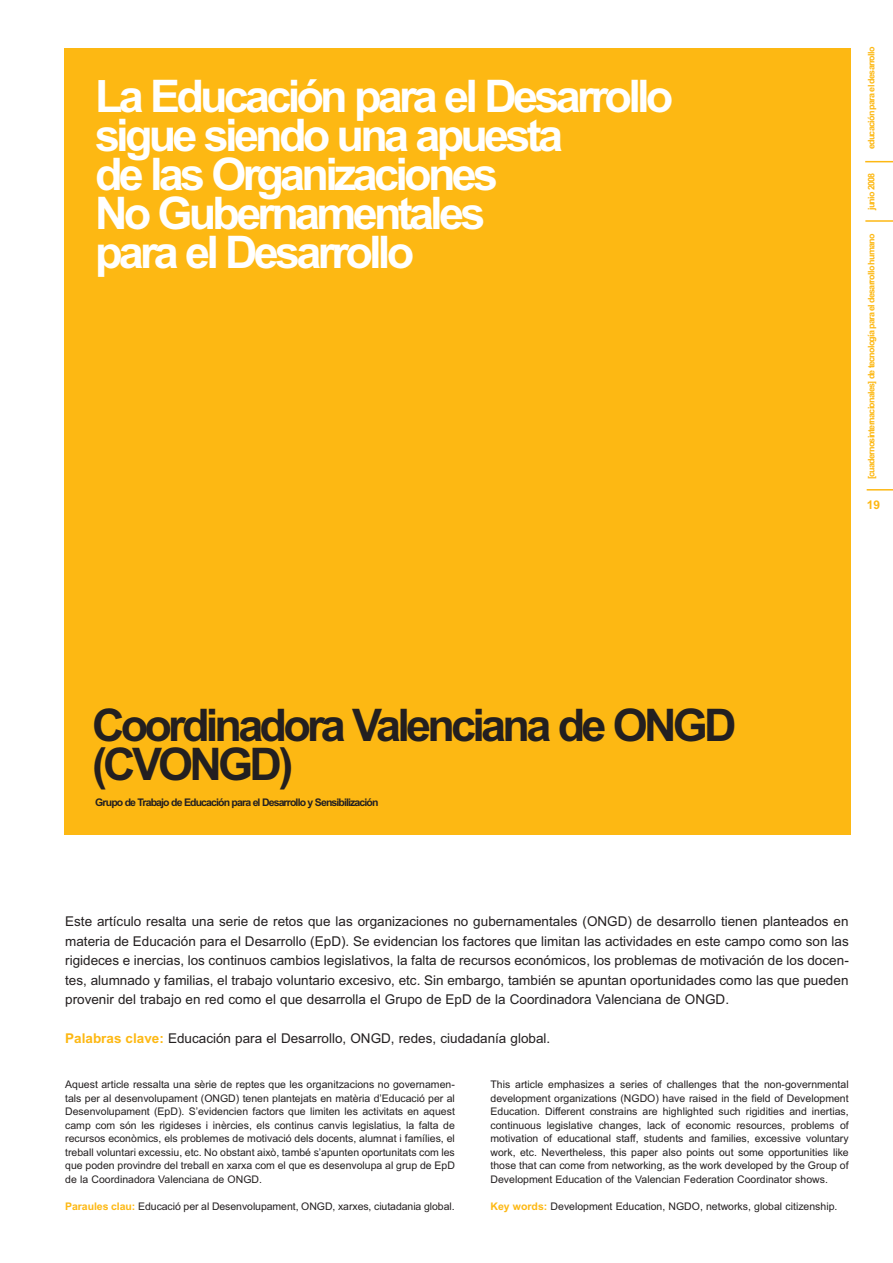
<style>
.page{position:relative;width:893px;height:1263px;background:#fff}
.page>*{position:absolute;margin:0;border:0;box-sizing:border-box;transform-origin:0 0}
.t1{font:45px/39px "Arial Bold MS";letter-spacing:-.085em;color:#fff}
.t2{font:45px/39px "Arial Bold MS";letter-spacing:-.085em;color:#231f20}
.t3{font:13.5px/19.5px "Arial MS";color:#231f20;text-align:justify}
.t4{font:12px "Arial Bold MS";color:#fdb813}
.t5{font:10.5px/13.5px "Arial MS";color:#231f20;text-align:justify}
.t6{font:10.5px "Arial Bold MS";letter-spacing:-.085em;color:#231f20}
.t7{font:9px "Arial Bold MS";letter-spacing:-.085em;color:#fdb813}
.s1{font-family:"Arial Bold MS";color:#fdb813}
</style>
<div class="page">
<div style="left:64px;top:48px;width:786px;height:787px;background:#fdb813"></div>
<hr style="left:865px;top:220px;width:28px;height:2px;background:#fdb813">
<svg style="left:865px;top:161px;width:28px;height:1px"></svg>
<hr style="left:867px;top:489px;width:26px;height:2px;background:#fdb813">
<h1 class="t1" style="left:95px;top:81px;width:580px">La Educación para el Desarrollo sigue siendo una apuesta<br>de las Organizaciones<br>No Gubernamentales<br>para el Desarrollo</h1>
<p class="t7" style="left:868px;top:149px;width:104px;rotate:-90deg">educación para el desarrollo</p>
<p class="t7" style="left:868px;top:210px;width:39px;rotate:-90deg">junio 2008</p>
<p class="t7" style="left:868px;top:479px;width:247px;rotate:-90deg">[cuadernosinternacionales] de tecnología para el desarrollo humano</p>
<p class="t4" style="left:867px;top:500px;width:15px">19</p>
<h1 class="t2" style="left:92px;top:710px;width:646px">Coordinadora Valenciana de ONGD (CVONGD)</h1>
<p class="t6" style="left:95px;top:798px;width:285px">Grupo de Trabajo de Educación para el Desarrollo y Sensibilización</p>
<p class="t3" style="left:65px;top:913px;width:785px">Este artículo resalta una serie de retos que las organizaciones no gubernamentales (ONGD) de desarrollo tienen planteados en materia de Educación para el Desarrollo (EpD). Se evidencian los factores que limitan las actividades en este campo como son las rigideces e inercias, los continuos cambios legislativos, la falta de recursos económicos, los problemas de motivación de los docen&shy;tes, alumnado y familias, el trabajo voluntario excesivo, etc. Sin embargo, también se apuntan oportunidades como las que pueden provenir del trabajo en red como el que desarrolla el Grupo de EpD de la Coordinadora Valenciana de ONGD.</p>
<p class="t3" style="left:65px;top:1030px;width:487px"><span class="s1">Palabras clave:</span> Educación para el Desarrollo, ONGD, redes, ciudadanía global.</p>
<p class="t5" style="left:65px;top:1079px;width:391px">Aquest article ressalta una sèrie de reptes que les organitzacions no governamen&shy;tals per al desenvolupament (ONGD) tenen plantejats en matèria d’Educació per al Desenvolupament (EpD). S’evidencien factors que limiten les activitats en aquest camp com són les rigideses i inèrcies, els continus canvis legislatius, la falta de recursos econòmics, els problemes de motivació dels docents, alumnat i famílies, el treball voluntari excessiu, etc. No obstant això, també s’apunten oportunitats com les que poden provindre del treball en xarxa com el que es desenvolupa al grup de EpD de la Coordinadora Valenciana de ONGD.</p>
<p class="t5" style="left:65px;top:1200px;width:391px"><span class="s1">Paraules clau:</span> Educació per al Desenvolupament, ONGD, xarxes, ciutadania global.</p>
<p class="t5" style="left:490px;top:1079px;width:360px">This article emphasizes a series of challenges that the non-governmental development organizations (NGDO) have raised in the field of Development Education. Different constrains are highlighted such rigidities and inertias, continuous legislative changes, lack of economic resources, problems of motivation of educational staff, students and families, excessive voluntary work, etc. Nevertheless, this paper also points out some opportunities like those that can come from networking, as the work developed by the Group of Development Education of the Valencian Federation Coordinator shows.</p>
<p class="t5" style="left:490px;top:1200px;width:348px"><span class="s1">Key words:</span> Development Education, NGDO, networks, global citizenship.</p>
</div>
